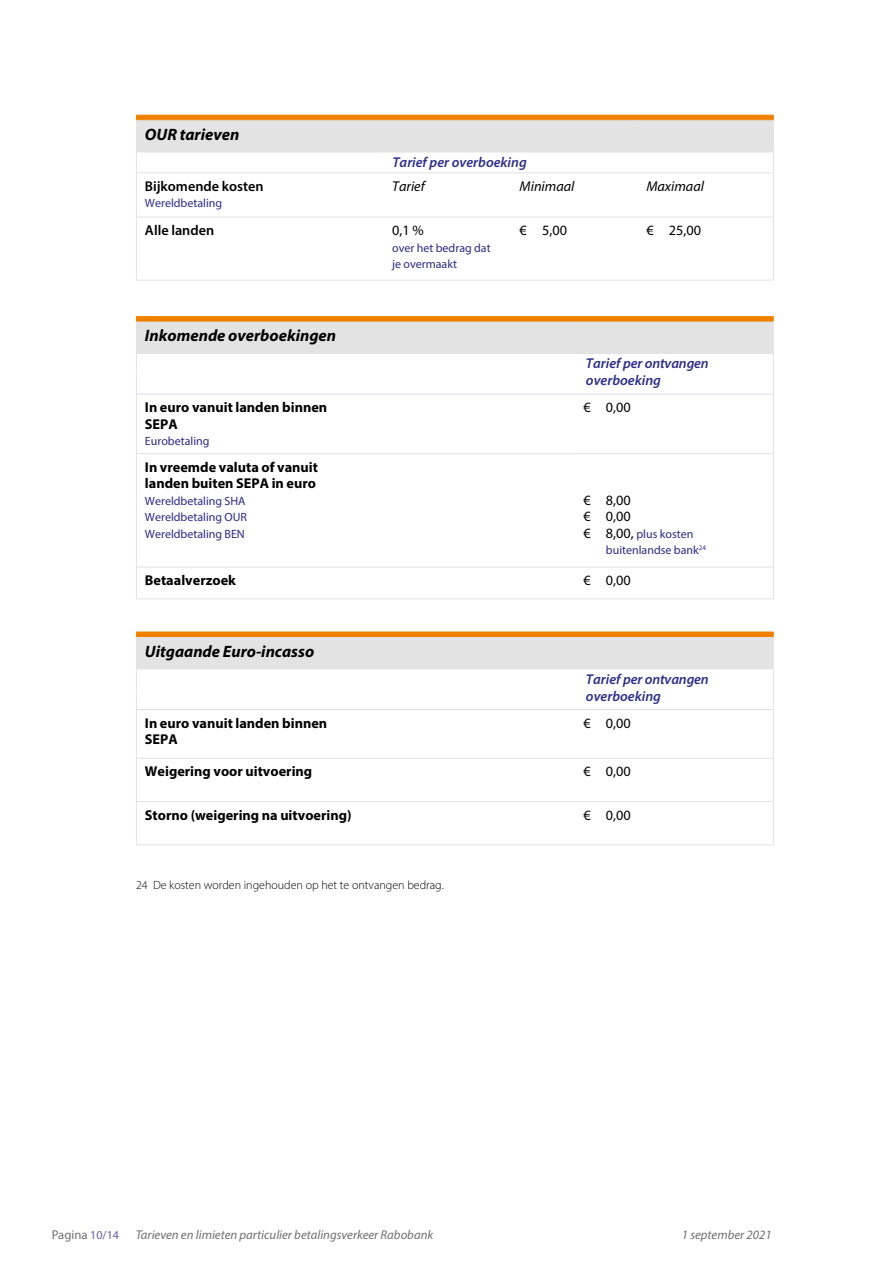
<style>
.page{position:relative;width:893px;height:1263px;background:#fff}
.page>*{position:absolute;margin:0;border:0;box-sizing:border-box;transform-origin:0 0}
.t1{font:italic 700 16.5px "Myriad Pro";color:#000}
.t2{font:700 14.25px/16.5px "Myriad Pro";color:#000}
.t3{font:italic 600 14.25px/17px "Myriad Pro";color:#2c2f88}
.t4{font:14.25px/16.5px "Myriad Pro";color:#000}
.t5{font:600 14.25px "Myriad Pro";color:#000}
.t6{font:italic 14.25px "Myriad Pro";color:#000}
.t7{font:italic 12.75px "Myriad Pro";color:#706f6f}
.t8{font:12.75px "Myriad Pro";color:#706f6f}
.t9{font:12px/16.5px "Myriad Pro";color:#2d2c86}
.t10{font:300 12px "Myriad Pro";color:#000}
.t11{font:12px "Myriad Pro";color:#2c2f88}
.s1{font-size:14.25px;color:#000}
.s2{font-size:12px;color:#675ba4}
</style>
<div class="page">
<hr style="left:136px;top:173px;width:1px;height:44px;background:#e3e3e3">
<hr style="left:136px;top:217px;width:248px;height:1px;background:#e3e3e3">
<hr style="left:136px;top:217px;width:1px;height:63px;background:#e3e3e3">
<hr style="left:384px;top:217px;width:127px;height:1px;background:#e3e3e3">
<hr style="left:136px;top:280px;width:248px;height:1px;background:#e3e3e3">
<hr style="left:384px;top:280px;width:127px;height:1px;background:#e3e3e3">
<svg style="left:136px;top:115px;width:638px;height:57px"></svg>
<hr style="left:136px;top:172px;width:248px;height:1px;background:#e3e3e3">
<hr style="left:384px;top:172px;width:127px;height:1px;background:#e3e3e3">
<hr style="left:511px;top:172px;width:127px;height:1px;background:#e3e3e3">
<hr style="left:638px;top:172px;width:136px;height:1px;background:#e3e3e3">
<hr style="left:773px;top:173px;width:1px;height:44px;background:#e3e3e3">
<hr style="left:511px;top:217px;width:127px;height:1px;background:#e3e3e3">
<hr style="left:638px;top:217px;width:136px;height:1px;background:#e3e3e3">
<hr style="left:773px;top:217px;width:1px;height:63px;background:#e3e3e3">
<hr style="left:511px;top:280px;width:127px;height:1px;background:#e3e3e3">
<hr style="left:638px;top:280px;width:136px;height:1px;background:#e3e3e3">
<div style="left:136px;top:321px;width:637px;height:32px;background:#e3e3e3"></div>
<hr style="left:137px;top:394px;width:438px;height:1px;background:#dddbef">
<hr style="left:575px;top:394px;width:198px;height:1px;background:#dddbef">
<hr style="left:136px;top:316px;width:439px;height:1px;background:#f08100">
<hr style="left:575px;top:316px;width:199px;height:1px;background:#f08100">
<hr style="left:136px;top:321px;width:439px;height:1px;background:#f08100">
<hr style="left:575px;top:321px;width:199px;height:1px;background:#f08100">
<svg style="left:136px;top:354px;width:1px;height:40px"></svg>
<svg style="left:773px;top:354px;width:1px;height:40px"></svg>
<hr style="left:136px;top:321px;width:1px;height:32px;background:#e3e3e3">
<hr style="left:773px;top:321px;width:1px;height:32px;background:#e3e3e3">
<hr style="left:136px;top:353px;width:439px;height:1px;background:#e3e3e3">
<hr style="left:575px;top:353px;width:199px;height:1px;background:#e3e3e3">
<hr style="left:136px;top:317px;width:638px;height:4px;background:#f08100">
<hr style="left:136px;top:394px;width:1px;height:59px;background:#e3e3e3">
<hr style="left:773px;top:394px;width:1px;height:60px;background:#e3e3e3">
<hr style="left:136px;top:453px;width:439px;height:1px;background:#e3e3e3">
<hr style="left:136px;top:454px;width:1px;height:113px;background:#e3e3e3">
<hr style="left:137px;top:567px;width:438px;height:1px;background:#e0e0e0">
<hr style="left:136px;top:598px;width:439px;height:1px;background:#e0e0e0">
<hr style="left:136px;top:567px;width:1px;height:31px;background:#e3e3e3">
<hr style="left:575px;top:453px;width:198px;height:1px;background:#e0e0e0">
<hr style="left:773px;top:454px;width:1px;height:113px;background:#e3e3e3">
<hr style="left:575px;top:567px;width:198px;height:1px;background:#e0e0e0">
<hr style="left:575px;top:598px;width:199px;height:1px;background:#e0e0e0">
<hr style="left:773px;top:567px;width:1px;height:31px;background:#e3e3e3">
<div style="left:136px;top:636px;width:637px;height:33px;background:#e3e3e3"></div>
<hr style="left:137px;top:709px;width:438px;height:1px;background:#dddbef">
<hr style="left:575px;top:709px;width:198px;height:1px;background:#dddbef">
<hr style="left:136px;top:636px;width:439px;height:1px;background:#f08100">
<hr style="left:575px;top:636px;width:199px;height:1px;background:#f08100">
<svg style="left:136px;top:669px;width:1px;height:40px"></svg>
<svg style="left:773px;top:669px;width:1px;height:40px"></svg>
<hr style="left:773px;top:637px;width:1px;height:31px;background:#e3e3e3">
<hr style="left:575px;top:668px;width:199px;height:1px;background:#e3e3e3">
<hr style="left:136px;top:632px;width:638px;height:4px;background:#f08100">
<hr style="left:136px;top:709px;width:1px;height:49px;background:#e3e3e3">
<hr style="left:773px;top:709px;width:1px;height:49px;background:#e3e3e3">
<hr style="left:136px;top:758px;width:439px;height:1px;background:#e3e3e3">
<hr style="left:136px;top:759px;width:1px;height:42px;background:#e3e3e3">
<hr style="left:575px;top:758px;width:199px;height:1px;background:#e3e3e3">
<hr style="left:773px;top:759px;width:1px;height:42px;background:#e3e3e3">
<hr style="left:136px;top:801px;width:439px;height:1px;background:#e3e3e3">
<hr style="left:136px;top:802px;width:1px;height:42px;background:#e3e3e3">
<hr style="left:575px;top:801px;width:199px;height:1px;background:#e3e3e3">
<hr style="left:773px;top:802px;width:1px;height:42px;background:#e3e3e3">
<hr style="left:136px;top:844px;width:439px;height:1px;background:#e3e3e3">
<hr style="left:575px;top:844px;width:199px;height:1px;background:#e3e3e3">
<p class="t1" style="left:145px;top:124px;width:96px">OUR tarieven</p>
<p class="t5" style="left:145px;top:177px;width:120px">Bijkomende kosten</p>
<p class="t11" style="left:145px;top:196px;width:79px">Wereldbetaling</p>
<p class="t3" style="left:392px;top:154px;width:136px">Tarief per overboeking</p>
<p class="t6" style="left:392px;top:177px;width:34px">Tarief</p>
<p class="t6" style="left:520px;top:177px;width:56px">Minimaal</p>
<p class="t6" style="left:646px;top:177px;width:59px">Maximaal</p>
<p class="t5" style="left:145px;top:221px;width:71px">Alle landen</p>
<p class="t4" style="left:392px;top:222px;width:33px">0,1 %</p>
<p class="t9" style="left:392px;top:239px;width:100px">over het bedrag dat je overmaakt</p>
<p class="t1" style="left:145px;top:325px;width:193px">Inkomende overboekingen</p>
<p class="t2" style="left:145px;top:399px;width:184px">In euro vanuit landen binnen<br>SEPA</p>
<p class="t9" style="left:145px;top:433px;width:66px">Eurobetaling</p>
<p class="t4" style="left:520px;top:222px;width:49px">€ 5,00</p>
<p class="t4" style="left:646px;top:222px;width:56px">€ 25,00</p>
<p class="t3" style="left:586px;top:355px;width:124px">Tarief per ontvangen overboeking</p>
<p class="t4" style="left:583px;top:399px;width:49px">€ 0,00</p>
<p class="t2" style="left:145px;top:458px;width:175px">In vreemde valuta of vanuit landen buiten SEPA in euro</p>
<p class="t9" style="left:145px;top:492px;width:104px;text-align:justify">Wereldbetaling SHA Wereldbetaling OUR Wereldbetaling BEN</p>
<p class="t4" style="left:583px;top:492px;width:49px">€ 8,00 € 0,00</p>
<p class="t9" style="left:606px;top:525px;width:102px;text-indent:-22px"><span class="s1">€ 8,00,</span> plus kosten buitenlandse bank<sup>24</sup></p>
<p class="t2" style="left:145px;top:572px;width:92px">Betaalverzoek</p>
<p class="t4" style="left:583px;top:572px;width:49px">€ 0,00</p>
<p class="t1" style="left:145px;top:640px;width:171px">Uitgaande Euro-incasso</p>
<p class="t3" style="left:586px;top:670px;width:124px">Tarief per ontvangen overboeking</p>
<p class="t2" style="left:145px;top:714px;width:184px">In euro vanuit landen binnen<br>SEPA</p>
<p class="t4" style="left:583px;top:714px;width:49px">€ 0,00</p>
<p class="t2" style="left:145px;top:763px;width:169px">Weigering voor uitvoering</p>
<p class="t4" style="left:583px;top:763px;width:49px">€ 0,00</p>
<p class="t2" style="left:145px;top:806px;width:208px">Storno (weigering na uitvoering)</p>
<p class="t4" style="left:583px;top:806px;width:49px">€ 0,00</p>
<p class="t10" style="left:136px;top:878px;width:309px">24 De kosten worden ingehouden op het te ontvangen bedrag.</p>
<p class="t8" style="left:52px;top:1227px;width:69px">Pagina <span class="s2">10/14</span></p>
<p class="t7" style="left:136px;top:1227px;width:299px">Tarieven en limieten particulier betalingsverkeer Rabobank</p>
<p class="t7" style="left:682px;top:1227px;width:91px">1 september 2021</p>
</div>
